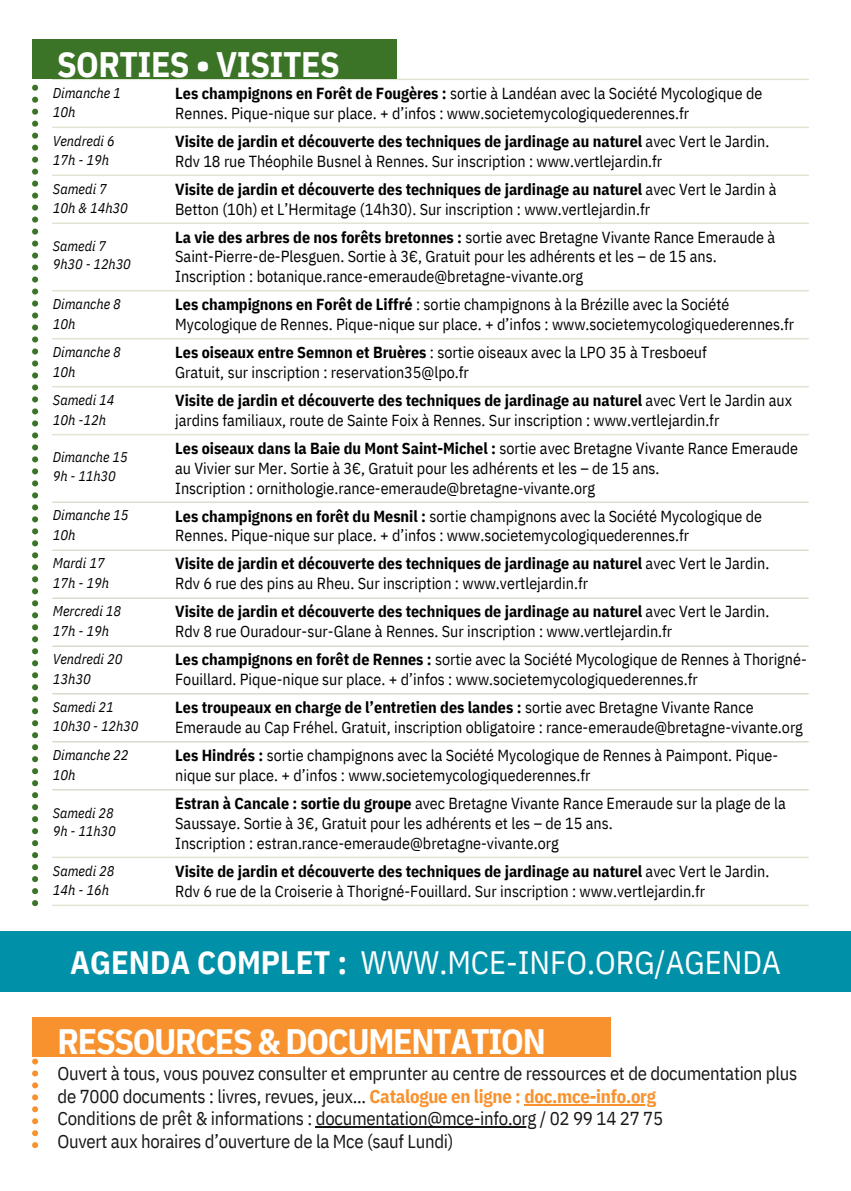
<style>
.page{position:relative;width:851px;height:1191px;background:#fff}
.page>*{position:absolute;margin:0;border:0;box-sizing:border-box;transform-origin:0 0}
.t1{font:700 35.4px "IBM Plex Sans Cond";letter-spacing:-.035em;color:#fff}
.t2{font:700 35.4px "IBM Plex Sans Cond";letter-spacing:-.015em;color:#fff}
.t3{font:32.4px "IBM Plex Sans Cond";color:#fff}
.t4{font:18.6px/22.4px "IBM Plex Sans Cond";letter-spacing:-.015em;color:#171615}
.t5{font:16px/19.8px "IBM Plex Sans Cond";color:#000}
.t6{font:700 16px "IBM Plex Sans Cond";color:#000}
.t7{font:italic 14.2px "IBM Plex Sans Cond";color:#000}
.t8{font:italic 14px "IBM Plex Sans Cond";color:#000}
.s1{font-weight:700}
.s2{font-weight:400}
.s3{font-weight:700;color:#f8922e}
</style>
<div class="page">
<hr style="left:53px;top:79px;width:754px;height:1px;background:#dee6d3">
<hr style="left:53px;top:127px;width:754px;height:1px;background:#dee6d3">
<hr style="left:53px;top:175px;width:754px;height:1px;background:#dee6d3">
<hr style="left:53px;top:223px;width:754px;height:1px;background:#dee6d3">
<hr style="left:53px;top:290px;width:754px;height:1px;background:#dee6d3">
<hr style="left:53px;top:338px;width:754px;height:1px;background:#dee6d3">
<hr style="left:53px;top:386px;width:754px;height:1px;background:#dee6d3">
<hr style="left:53px;top:434px;width:754px;height:1px;background:#dee6d3">
<hr style="left:53px;top:501px;width:754px;height:2px;background:#dee6d3">
<hr style="left:53px;top:549px;width:754px;height:2px;background:#dee6d3">
<hr style="left:53px;top:597px;width:754px;height:2px;background:#dee6d3">
<hr style="left:53px;top:645px;width:754px;height:2px;background:#dee6d3">
<hr style="left:53px;top:693px;width:754px;height:2px;background:#dee6d3">
<hr style="left:53px;top:741px;width:754px;height:2px;background:#dee6d3">
<hr style="left:53px;top:789px;width:754px;height:2px;background:#dee6d3">
<hr style="left:53px;top:857px;width:754px;height:1px;background:#dee6d3">
<hr style="left:53px;top:905px;width:754px;height:1px;background:#dee6d3">
<div style="left:32px;top:39px;width:364px;height:40px;background:#3b7426"></div>
<svg style="left:32px;top:84px;width:6px;height:822px"></svg>
<div style="left:32px;top:1017px;width:578px;height:40px;background:#f8922e"></div>
<hr style="left:524px;top:1104px;width:131px;height:2px;background:#f8922e">
<hr style="left:315px;top:1127px;width:221px;height:1px;background:#171615">
<svg style="left:32px;top:1058px;width:6px;height:90px"></svg>
<div style="left:0;top:931px;width:850px;height:61px;background:#0090a8"></div>
<p class="t2" style="left:57px;top:40px;width:284px">SORTIES • VISITES</p>
<p class="t7" style="left:53px;top:83px;width:69px">Dimanche 1</p>
<p class="t7" style="left:53px;top:103px;width:24px">10h</p>
<p class="t5" style="left:175px;top:83px;width:588px"><span class="s1">Les champignons en Forêt de Fougères :</span> sortie à Landéan avec la Société Mycologique de<br>Rennes. Pique-nique sur place. + d’infos : www.societemycologiquederennes.fr</p>
<p class="t7" style="left:53px;top:131px;width:63px">Vendredi 6</p>
<p class="t7" style="left:53px;top:151px;width:57px">17h - 19h</p>
<p class="t6" style="left:175px;top:130px;width:595px">Visite de jardin et découverte des techniques de jardinage au naturel <span class="s2">avec Vert le Jardin.</span></p>
<p class="t5" style="left:175px;top:151px;width:488px">Rdv 18 rue Théophile Busnel à Rennes. Sur inscription : www.vertlejardin.fr</p>
<p class="t7" style="left:53px;top:179px;width:55px">Samedi 7</p>
<p class="t7" style="left:53px;top:199px;width:76px">10h &amp; 14h30</p>
<p class="t5" style="left:175px;top:179px;width:602px"><span class="s1">Visite de jardin et découverte des techniques de jardinage au naturel</span> avec Vert le Jardin à<br>Betton (10h) et L’Hermitage (14h30). Sur inscription : www.vertlejardin.fr</p>
<p class="t8" style="left:53px;top:236px;width:55px">Samedi 7</p>
<p class="t8" style="left:53px;top:255px;width:79px">9h30 - 12h30</p>
<p class="t5" style="left:175px;top:227px;width:601px"><span class="s1">La vie des arbres de nos forêts bretonnes :</span> sortie avec Bretagne Vivante Rance Emeraude à<br>Saint-Pierre-de-Plesguen. Sortie à 3€, Gratuit pour les adhérents et les – de 15 ans.</p>
<p class="t5" style="left:175px;top:266px;width:409px">Inscription : botanique.rance-emeraude@bretagne-vivante.org</p>
<p class="t7" style="left:53px;top:294px;width:69px">Dimanche 8</p>
<p class="t7" style="left:53px;top:314px;width:24px">10h</p>
<p class="t5" style="left:175px;top:294px;width:620px"><span class="s1">Les champignons en Forêt de Liffré</span> : sortie champignons à la Brézille avec la Société<br>Mycologique de Rennes. Pique-nique sur place. + d’infos : www.societemycologiquederennes.fr</p>
<p class="t7" style="left:53px;top:342px;width:69px">Dimanche 8</p>
<p class="t7" style="left:53px;top:362px;width:24px">10h</p>
<p class="t5" style="left:175px;top:342px;width:533px"><span class="s1">Les oiseaux entre Semnon et Bruères</span> : sortie oiseaux avec la LPO 35 à Tresboeuf</p>
<p class="t5" style="left:175px;top:362px;width:295px">Gratuit, sur inscription : reservation35@lpo.fr</p>
<p class="t7" style="left:53px;top:390px;width:63px">Samedi 14</p>
<p class="t7" style="left:53px;top:410px;width:54px">10h -12h</p>
<p class="t5" style="left:175px;top:390px;width:618px"><span class="s1">Visite de jardin et découverte des techniques de jardinage au naturel</span> avec Vert le Jardin aux jardins familiaux, route de Sainte Foix à Rennes. Sur inscription : www.vertlejardin.fr</p>
<p class="t8" style="left:53px;top:448px;width:76px">Dimanche 15</p>
<p class="t8" style="left:53px;top:467px;width:64px">9h - 11h30</p>
<p class="t5" style="left:175px;top:438px;width:624px"><span class="s1">Les oiseaux dans la Baie du Mont Saint-Michel :</span> sortie avec Bretagne Vivante Rance Emeraude au Vivier sur Mer. Sortie à 3€, Gratuit pour les adhérents et les – de 15 ans.</p>
<p class="t5" style="left:175px;top:478px;width:421px">Inscription : ornithologie.rance-emeraude@bretagne-vivante.org</p>
<p class="t7" style="left:53px;top:506px;width:77px">Dimanche 15</p>
<p class="t7" style="left:53px;top:526px;width:24px">10h</p>
<p class="t5" style="left:175px;top:506px;width:588px"><span class="s1">Les champignons en forêt du Mesnil :</span> sortie champignons avec la Société Mycologique de<br>Rennes. Pique-nique sur place. + d’infos : www.societemycologiquederennes.fr</p>
<p class="t7" style="left:53px;top:554px;width:53px">Mardi 17</p>
<p class="t7" style="left:53px;top:574px;width:57px">17h - 19h</p>
<p class="t6" style="left:175px;top:553px;width:595px">Visite de jardin et découverte des techniques de jardinage au naturel <span class="s2">avec Vert le Jardin.</span></p>
<p class="t5" style="left:175px;top:573px;width:414px">Rdv 6 rue des pins au Rheu. Sur inscription : www.vertlejardin.fr</p>
<p class="t7" style="left:53px;top:602px;width:70px">Mercredi 18</p>
<p class="t7" style="left:53px;top:622px;width:57px">17h - 19h</p>
<p class="t6" style="left:175px;top:601px;width:595px">Visite de jardin et découverte des techniques de jardinage au naturel <span class="s2">avec Vert le Jardin.</span></p>
<p class="t5" style="left:175px;top:621px;width:498px">Rdv 8 rue Ouradour-sur-Glane à Rennes. Sur inscription : www.vertlejardin.fr</p>
<p class="t7" style="left:53px;top:650px;width:71px">Vendredi 20</p>
<p class="t7" style="left:53px;top:670px;width:39px">13h30</p>
<p class="t5" style="left:175px;top:650px;width:632px"><span class="s1">Les champignons en forêt de Rennes :</span> sortie avec la Société Mycologique de Rennes à Thorigné-<br>Fouillard. Pique-nique sur place. + d’infos : www.societemycologiquederennes.fr</p>
<p class="t8" style="left:53px;top:698px;width:62px">Samedi 21</p>
<p class="t8" style="left:53px;top:717px;width:87px">10h30 - 12h30</p>
<p class="t5" style="left:175px;top:697px;width:629px"><span class="s1">Les troupeaux en charge de l’entretien des landes :</span> sortie avec Bretagne Vivante Rance<br>Emeraude au Cap Fréhel. Gratuit, inscription obligatoire : rance-emeraude@bretagne-vivante.org</p>
<p class="t7" style="left:53px;top:746px;width:77px">Dimanche 22</p>
<p class="t7" style="left:53px;top:765px;width:24px">10h</p>
<p class="t5" style="left:175px;top:745px;width:604px"><span class="s1">Les Hindrés :</span> sortie champignons avec la Société Mycologique de Rennes à Paimpont. Pique&shy;nique sur place. + d’infos : www.societemycologiquederennes.fr</p>
<p class="t8" style="left:53px;top:803px;width:62px">Samedi 28</p>
<p class="t8" style="left:53px;top:822px;width:64px">9h - 11h30</p>
<p class="t5" style="left:175px;top:793px;width:611px"><span class="s1">Estran à Cancale : sortie du groupe</span> avec Bretagne Vivante Rance Emeraude sur la plage de la<br>Saussaye. Sortie à 3€, Gratuit pour les adhérents et les – de 15 ans.</p>
<p class="t5" style="left:175px;top:833px;width:385px">Inscription : estran.rance-emeraude@bretagne-vivante.org</p>
<p class="t7" style="left:53px;top:861px;width:63px">Samedi 28</p>
<p class="t7" style="left:53px;top:881px;width:57px">14h - 16h</p>
<p class="t6" style="left:175px;top:860px;width:595px">Visite de jardin et découverte des techniques de jardinage au naturel <span class="s2">avec Vert le Jardin.</span></p>
<p class="t5" style="left:175px;top:881px;width:531px">Rdv 6 rue de la Croiserie à Thorigné-Fouillard. Sur inscription : www.vertlejardin.fr</p>
<p class="t3" style="left:70px;top:941px;width:711px"><span class="s1">AGENDA COMPLET :</span> WWW.MCE-INFO.ORG/AGENDA</p>
<p class="t1" style="left:58px;top:1018px;width:489px">RESSOURCES &amp; DOCUMENTATION</p>
<p class="t4" style="left:58px;top:1062px;width:740px">Ouvert à tous, vous pouvez consulter et emprunter au centre de ressources et de documentation plus de 7000 documents : livres, revues, jeux... <span class="s3">Catalogue en ligne : doc.mce-info.org</span></p>
<p class="t4" style="left:58px;top:1107px;width:606px">Conditions de prêt &amp; informations : documentation@mce-info.org / 02 99 14 27 75</p>
<p class="t4" style="left:58px;top:1129px;width:397px">Ouvert aux horaires d’ouverture de la Mce (sauf Lundi)</p>
</div>
